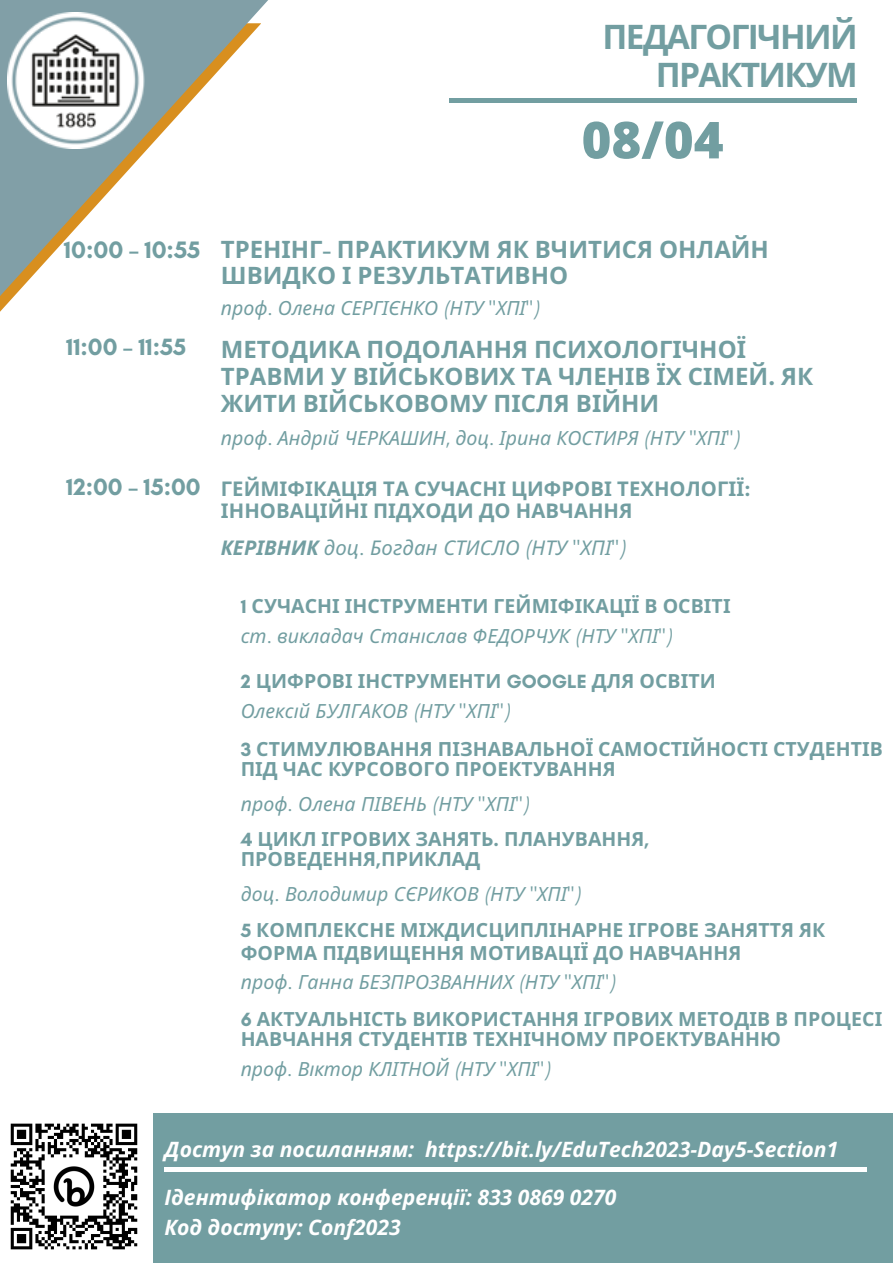
<style>
.page{position:relative;width:893px;height:1264px;background:#fff}
.page>*{position:absolute;margin:0;border:0;box-sizing:border-box;transform-origin:0 0}
.t1{font:800 51px "Open Sans";color:#729ea1}
.t2{font:700 33.6px/38.2px "Open Sans";letter-spacing:-.05em;color:#729ea1;text-align:right}
.t3{font:700 24.3px "Glacial Indifference";color:#729ea1}
.t4{font:700 24px/27px "Noto Sans";color:#729ea1}
.t5{font:700 24px "Glacial Indifference";color:#729ea1}
.t6{font:italic 700 21.15px "Open Sans";color:#fff}
.t7{font:700 20.25px/21.3px "Noto Sans";letter-spacing:.005em;color:#729ea1}
.t8{font:italic 20.25px "Noto Sans";letter-spacing:.005em;color:#729ea1}
.t9{font:700 19.5px/29.2px "Noto Sans";letter-spacing:.005em;color:#729ea1}
.t10{font:italic 19.5px "Noto Sans";color:#729ea1}
.s1{font-family:"Glacial Indifference"}
.s2{font-weight:700}
.s3{font-weight:400;font-style:italic}
.s4{font-family:"Glacial Indifference";font-weight:400;font-style:italic}
</style>
<div class="page">
<svg style="left:0;top:0;width:268px;height:312px"></svg>
<img style="left:7px;top:12px;width:144px;height:136px">
<div style="left:448px;top:98px;width:408px;height:5px;background:#729ea1"></div>
<div style="left:0;top:1113px;width:892px;height:149px;background:#729ea1"></div>
<div style="left:164px;top:1166px;width:703px;height:5px;background:#fff"></div>
<img style="left:0;top:1113px;width:152px;height:149px">
<h2 class="t2" style="left:602px;top:16px;width:257px">ПЕДАГОГІЧНИЙ<br>ПРАКТИКУМ</h2>
<h1 class="t1" style="left:581px;top:104px;width:143px">08/04</h1>
<p class="t3" style="left:64px;top:235px;width:138px">10:00 – 10:55</p>
<p class="t5" style="left:66px;top:332px;width:121px">11:00 – 11:55</p>
<p class="t5" style="left:66px;top:472px;width:136px">12:00 – 15:00</p>
<p class="t4" style="left:221px;top:235px;width:549px;line-height:25.8px">ТРЕНІНГ<span class="s1">-</span> ПРАКТИКУМ ЯК ВЧИТИСЯ ОНЛАЙН<br>ШВИДКО І РЕЗУЛЬТАТИВНО</p>
<p class="t10" style="left:221px;top:294px;width:320px">проф<span class="s1">.</span> Олена СЕРГІЄНКО <span class="s1">(</span>НТУ <span class="s1">"</span>ХПІ<span class="s1">")</span></p>
<p class="t4" style="left:221px;top:335px;width:593px">МЕТОДИКА ПОДОЛАННЯ ПСИХОЛОГІЧНОЇ<br>ТРАВМИ У ВІЙСЬКОВИХ ТА ЧЛЕНІВ ЇХ СІМЕЙ<span class="s1">.</span> ЯК<br>ЖИТИ ВІЙСЬКОВОМУ ПІСЛЯ ВІЙНИ</p>
<p class="t10" style="left:221px;top:424px;width:520px">проф<span class="s1">.</span> Андрій ЧЕРКАШИН<span class="s1">,</span> доц<span class="s1">.</span> Ірина КОСТИРЯ <span class="s1">(</span>НТУ <span class="s1">"</span>ХПІ<span class="s1">")</span></p>
<p class="t7" style="left:221px;top:477px;width:531px">ГЕЙМІФІКАЦІЯ ТА СУЧАСНІ ЦИФРОВІ ТЕХНОЛОГІЇ<span class="s1">:<br></span>ІННОВАЦІЙНІ ПІДХОДИ ДО НАВЧАННЯ</p>
<p class="t8" style="left:221px;top:533px;width:406px"><span class="s2">КЕРІВНИК</span> доц<span class="s1">.</span> Богдан СТИСЛО <span class="s1">(</span>НТУ <span class="s1">"</span>ХПІ<span class="s1">")</span></p>
<p class="t9" style="left:241px;top:590px;width:491px;line-height:30.3px"><span class="s1">1</span> СУЧАСНІ ІНСТРУМЕНТИ ГЕЙМІФІКАЦІЇ В ОСВІТІ <span class="s3">ст</span><span class="s4">.</span> <span class="s3">викладач Станіслав ФЕДОРЧУК</span> <span class="s4">(</span><span class="s3">НТУ</span> <span class="s4">"</span><span class="s3">ХПІ</span><span class="s4">")</span></p>
<p class="t9" style="left:241px;top:666px;width:476px"><span class="s1">2</span> ЦИФРОВІ ІНСТРУМЕНТИ <span class="s1">GOOGLE</span> ДЛЯ ОСВІТИ<br><span class="s3">Олексій БУЛГАКОВ</span> <span class="s4">(</span><span class="s3">НТУ</span> <span class="s4">"</span><span class="s3">ХПІ</span><span class="s4">")</span></p>
<p class="t9" style="left:241px;top:738px;width:643px;line-height:20.2px"><span class="s1">3</span> СТИМУЛЮВАННЯ ПІЗНАВАЛЬНОЇ САМОСТІЙНОСТІ СТУДЕНТІВ<br>ПІД ЧАС КУРСОВОГО ПРОЕКТУВАННЯ</p>
<p class="t9" style="left:241px;top:786px;width:410px;line-height:34.8px"><span class="s3">проф</span><span class="s4">.</span> <span class="s3">Олена ПІВЕНЬ</span> <span class="s4">(</span><span class="s3">НТУ</span> <span class="s4">"</span><span class="s3">ХПІ</span><span class="s4">")<br></span><span class="s1">4</span> ЦИКЛ ІГРОВИХ ЗАНЯТЬ<span class="s1">.</span> ПЛАНУВАННЯ<span class="s1">,</span></p>
<p class="t9" style="left:241px;top:840px;width:586px;line-height:35.4px">ПРОВЕДЕННЯ<span class="s1">,</span>ПРИКЛАД<br><span class="s3">доц</span><span class="s4">.</span> <span class="s3">Володимир СЄРИКОВ</span> <span class="s4">(</span><span class="s3">НТУ</span> <span class="s4">"</span><span class="s3">ХПІ</span><span class="s4">")<br></span><span class="s1">5</span> КОМПЛЕКСНЕ МІЖДИСЦИПЛІНАРНЕ ІГРОВЕ ЗАНЯТТЯ ЯК</p>
<p class="t9" style="left:241px;top:937px;width:502px">ФОРМА ПІДВИЩЕННЯ МОТИВАЦІЇ ДО НАВЧАННЯ <span class="s3">проф</span><span class="s4">.</span> <span class="s3">Ганна БЕЗПРОЗВАННИХ</span> <span class="s4">(</span><span class="s3">НТУ</span> <span class="s4">"</span><span class="s3">ХПІ</span><span class="s4">")</span></p>
<p class="t9" style="left:241px;top:1008px;width:643px;line-height:20.2px"><span class="s1">6</span> АКТУАЛЬНІСТЬ ВИКОРИСТАННЯ ІГРОВИХ МЕТОДІВ В ПРОЦЕСІ<br>НАВЧАННЯ СТУДЕНТІВ ТЕХНІЧНОМУ ПРОЕКТУВАННЮ</p>
<p class="t10" style="left:241px;top:1055px;width:311px">проф<span class="s1">.</span> Віктор КЛІТНОЙ <span class="s1">(</span>НТУ <span class="s1">"</span>ХПІ<span class="s1">")</span></p>
<p class="t6" style="left:164px;top:1134px;width:675px">Доступ за посиланням: https://bit.ly/EduTech2023-Day5-Section1</p>
<p class="t6" style="left:164px;top:1182px;width:453px">Ідентифікатор конференції: 833 0869 0270</p>
<p class="t6" style="left:164px;top:1212px;width:238px">Код доступу: Conf2023</p>
</div>
